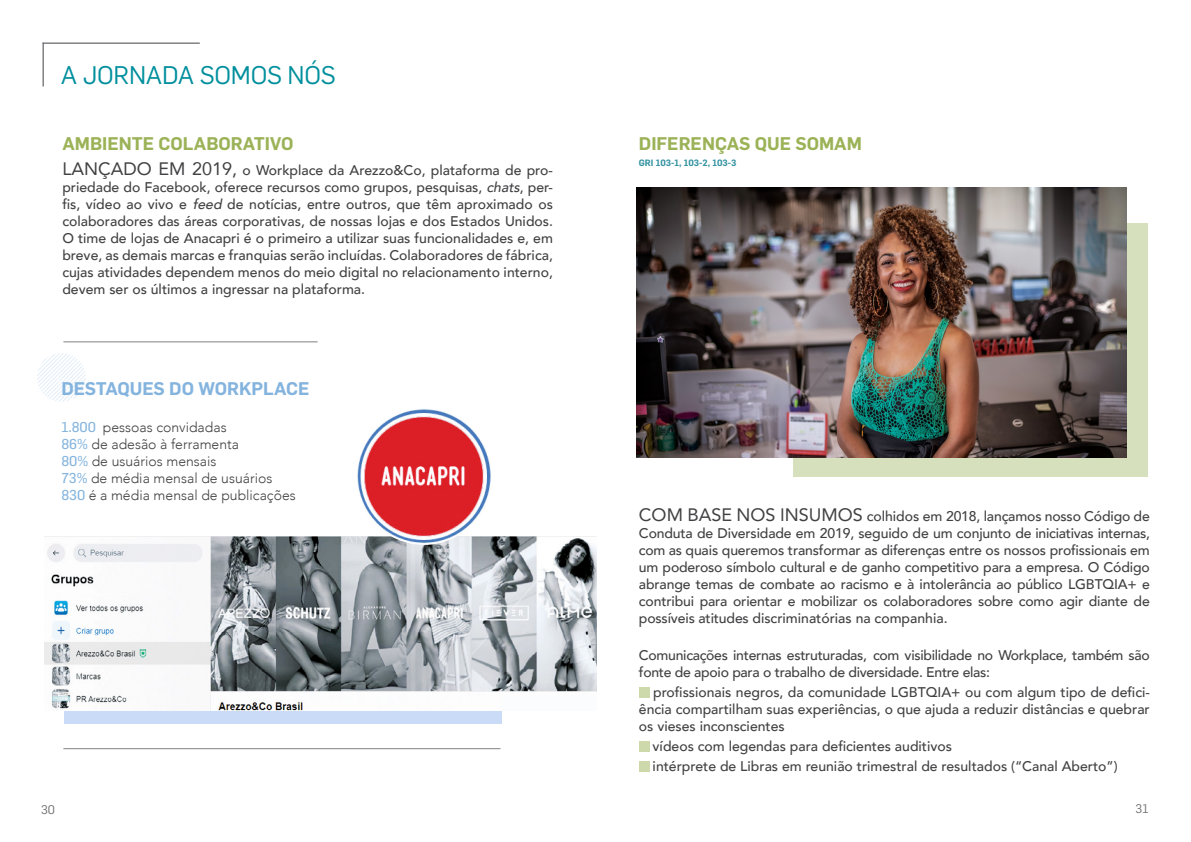
<style>
.page{position:relative;width:1191px;height:842px;background:#fff}
.page>*{position:absolute;margin:0;border:0;box-sizing:border-box;transform-origin:0 0}
.t1{font:25px "Flama";letter-spacing:-.01em;color:#008f9d}
.t2{font:600 18px "Flama";color:#9bb257}
.t3{font:600 18px "Flama";color:#84b4de}
.t4{font:500 14px/17px "Avenir";color:#414042;text-align:justify}
.t5{font:300 14px/17px "Avenir";color:#414042}
.t6{font:500 14px/17px "Avenir";letter-spacing:-.02em;color:#414042}
.t7{font:12.2px "Flama";color:#6d6e71}
.t8{font:600 9px "Flama";color:#3393a1}
.s1{font-weight:400;font-size:18px}
.s2{font-style:italic}
.s3{font-family:"Flama Basic";font-weight:400;color:#84b4de}
</style>
<div class="page">
<hr style="left:63px;top:342px;width:254px;height:1px;background:#808285">
<svg style="left:37px;top:353px;width:49px;height:49px"></svg>
<div style="left:64px;top:594px;width:437px;height:130px;background:#cadbf7"></div>
<img style="left:44px;top:537px;width:553px;height:174px">
<img style="left:356px;top:409px;width:136px;height:136px">
<div style="left:639px;top:687px;width:10px;height:10px;background:#cdd8ab"></div>
<div style="left:639px;top:741px;width:10px;height:10px;background:#cdd8ab"></div>
<div style="left:639px;top:761px;width:10px;height:10px;background:#cdd8ab"></div>
<div style="left:793px;top:223px;width:354px;height:253px;background:#d7e0bc"></div>
<img style="left:636px;top:187px;width:490px;height:271px">
<hr style="left:63px;top:748px;width:437px;height:1px;background:#808285">
<hr style="left:43px;top:43px;width:1px;height:43px;background:#6d6e71">
<hr style="left:43px;top:43px;width:157px;height:1px;background:#6d6e71">
<h1 class="t1" style="left:61px;top:58px;width:276px">A JORNADA SOMOS NÓS</h1>
<p class="t2" style="left:62px;top:131px;width:233px">AMBIENTE COLABORATIVO</p>
<p class="t4" style="left:62px;top:161px;width:492px"><span class="s1">LANÇADO EM 2019,</span> o Workplace da Arezzo&amp;Co, plataforma de pro&shy;priedade do Facebook, oferece recursos como grupos, pesquisas, <span class="s2">chats</span>, per&shy;fis, vídeo ao vivo e <span class="s2">feed</span> de notícias, entre outros, que têm aproximado os colaboradores das áreas corporativas, de nossas lojas e dos Estados Unidos.<br>O time de lojas de Anacapri é o primeiro a utilizar suas funcionalidades e, em breve, as demais marcas e franquias serão incluídas. Colaboradores de fábrica, cujas atividades dependem menos do meio digital no relacionamento interno, devem ser os últimos a ingressar na plataforma.</p>
<p class="t3" style="left:61px;top:376px;width:250px">DESTAQUES DO WORKPLACE</p>
<p class="t5" style="left:61px;top:419px;width:236px"><span class="s3">1.800</span> pessoas convidadas<br><span class="s3">86%</span> de adesão à ferramenta<br><span class="s3">80%</span> de usuários mensais<br><span class="s3">73%</span> de média mensal de usuários<br><span class="s3">830</span> é a média mensal de publicações</p>
<p class="t2" style="left:639px;top:131px;width:224px">DIFERENÇAS QUE SOMAM</p>
<p class="t8" style="left:639px;top:156px;width:99px">GRI 103-1, 103-2, 103-3</p>
<p class="t4" style="left:639px;top:507px;width:512px"><span class="s1">COM BASE NOS INSUMOS</span> colhidos em 2018, lançamos nosso Código de Conduta de Diversidade em 2019, seguido de um conjunto de iniciativas internas, com as quais queremos transformar as diferenças entre os nossos profissionais em um poderoso símbolo cultural e de ganho competitivo para a empresa. O Código abrange temas de combate ao racismo e à intolerância ao público LGBTQIA+ e contribui para orientar e mobilizar os colaboradores sobre como agir diante de possíveis atitudes discriminatórias na companhia.</p>
<p class="t6" style="left:639px;top:646px;width:512px">Comunicações internas estruturadas, com visibilidade no Workplace, também são fonte de apoio para o trabalho de diversidade. Entre elas:</p>
<p class="t4" style="left:639px;top:683px;width:512px;text-indent:14px">profissionais negros, da comunidade LGBTQIA+ ou com algum tipo de defici&shy;ência compartilham suas experiências, o que ajuda a reduzir distâncias e quebrar os vieses inconscientes</p>
<p class="t4" style="left:652px;top:736px;width:466px;line-height:20px">vídeos com legendas para deficientes auditivos<br>intérprete de Libras em reunião trimestral de resultados (“Canal Aberto”)</p>
<p class="t7" style="left:41px;top:802px;width:15px">30</p>
<p class="t7" style="left:1135px;top:800px;width:14px">31</p>
</div>
